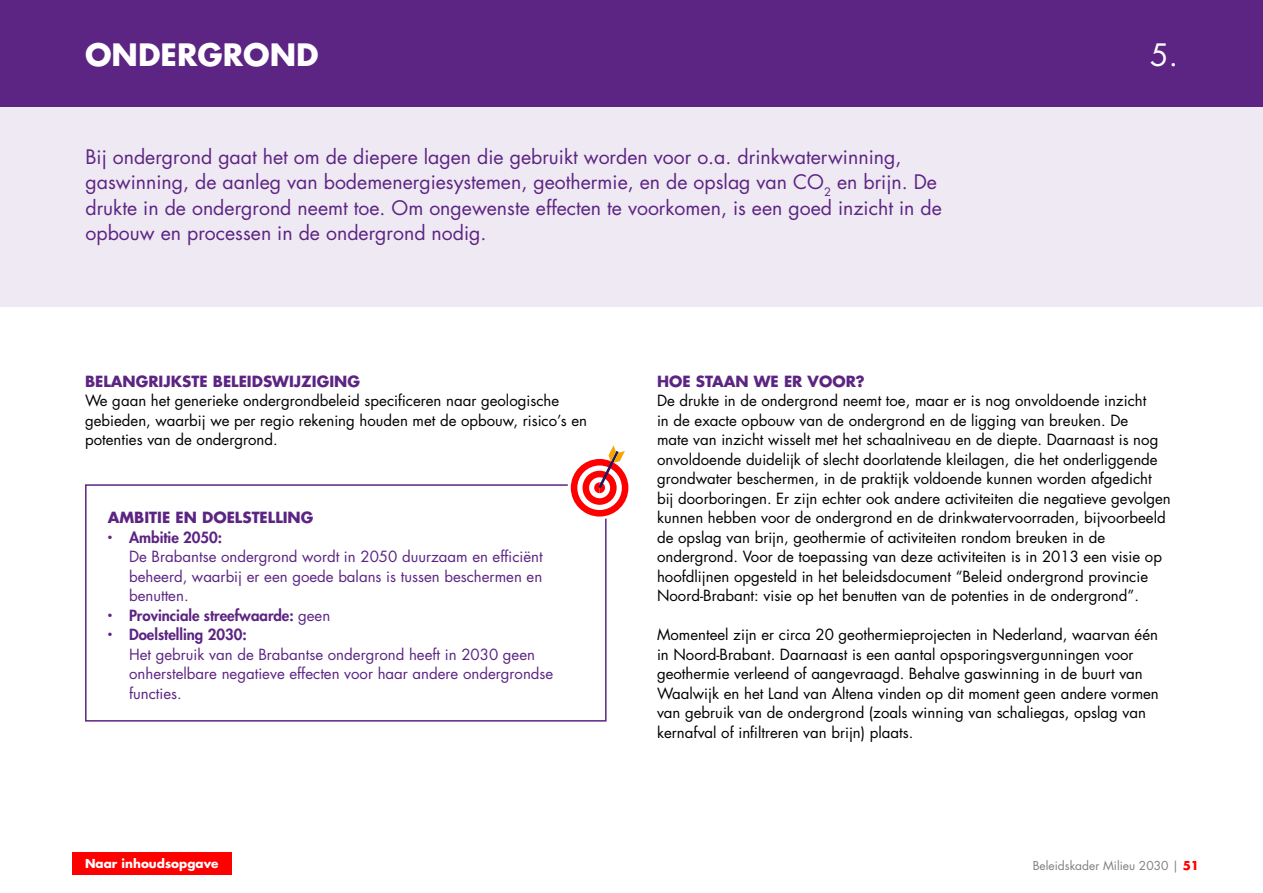
<style>
.page{position:relative;width:1263px;height:893px;background:#fff}
.page>*{position:absolute;margin:0;border:0;box-sizing:border-box;transform-origin:0 0}
.KOP_HS_vervolg{font:700 30px "Futura Std";color:#fff}
.KOP_HS_vervolg-2{font:30px "Futura Std";color:#fff}
.t1{font:19.5px/25.5px "Futura Std";color:#5c2483}
.PLATTE_TEKST{font:15px/19.5px "Futura Std";color:#000}
.t2{font:15px/19.5px "Futura Std";color:#5c2483}
.PLATTE_TEKST-2{font:700 15px "Futura Std";color:#5c2483}
.t3{font:800 15px "Futura Std";color:#5c2483}
.t4{font:12px "Futura Std";color:#808080}
.t5{font:700 12px "Futura Std";color:#fff}
.s1{font-family:"Futura";font-weight:800;font-stretch:condensed}
.s2{font-weight:800}
.s3{font-family:"Futura";font-stretch:condensed}
.s4{font-weight:400}
.s5{font-weight:700;color:#f00}
</style>
<div class="page">
<div style="left:72px;top:852px;width:159px;height:22px;background:#f00"></div>
<div style="left:0;top:0;width:1263px;height:306px;background:#efe9f3"></div>
<div style="left:0;top:0;width:1263px;height:106px;background:#5c2483"></div>
<div style="left:85px;top:484px;width:522px;height:238px;border:2px solid #5c2483"></div>
<div style="left:568px;top:456px;width:63px;height:63px;background:#fff;border-radius:50%"></div>
<svg style="left:571px;top:445px;width:57px;height:72px"></svg>
<p class="KOP_HS_vervolg" style="left:85px;top:34px;width:235px">ONDERGROND</p>
<h1 class="t1" style="left:86px;top:144px;width:858px">Bij ondergrond gaat het om de diepere lagen die gebruikt worden voor o.a. drinkwaterwinning, gaswinning, de aanleg van bodemenergiesystemen, geothermie, en de opslag van CO<sub>2</sub> en brijn. De drukte in de ondergrond neemt toe. Om ongewenste effecten te voorkomen, is een goed inzicht in de opbouw en processen in de ondergrond nodig.</h1>
<p class="KOP_HS_vervolg-2" style="left:1150px;top:35px;width:29px">5.</p>
<p class="PLATTE_TEKST-2" style="left:85px;top:371px;width:276px">BELANGRIJKSTE BELEIDSWIJZIGING</p>
<p class="PLATTE_TEKST" style="left:85px;top:391px;width:503px">We gaan het generieke ondergrondbeleid specificeren naar geologische gebieden, waarbij we per regio rekening houden met de opbouw, risico’s en potenties van de ondergrond.</p>
<h2 class="PLATTE_TEKST-2" style="left:108px;top:508px;width:207px">AMBITIE EN DOELSTELLING</h2>
<p class="t2" style="left:129px;top:528px;width:415px;text-indent:-21px"><span class="s1">·</span> <span class="s2">Ambitie 2050:<br></span>De Brabantse ondergrond wordt in 2050 duurzaam en efficiënt beheerd, waarbij er een goede balans is tussen beschermen en benutten.</p>
<p class="t3" style="left:108px;top:606px;width:224px"><span class="s3">·</span> Provinciale streefwaarde: <span class="s4">geen</span></p>
<p class="t2" style="left:129px;top:625px;width:426px;text-indent:-21px"><span class="s1">·</span> <span class="s2">Doelstelling 2030:<br></span>Het gebruik van de Brabantse ondergrond heeft in 2030 geen onherstelbare negatieve effecten voor haar andere ondergrondse functies.</p>
<p class="PLATTE_TEKST-2" style="left:657px;top:371px;width:209px">HOE STAAN WE ER VOOR?</p>
<p class="PLATTE_TEKST" style="left:657px;top:391px;width:515px">De drukte in de ondergrond neemt toe, maar er is nog onvoldoende inzicht<br>in de exacte opbouw van de ondergrond en de ligging van breuken. De<br>mate van inzicht wisselt met het schaalniveau en de diepte. Daarnaast is nog onvoldoende duidelijk of slecht doorlatende kleilagen, die het onderliggende grondwater beschermen, in de praktijk voldoende kunnen worden afgedicht bij doorboringen. Er zijn echter ook andere activiteiten die negatieve gevolgen kunnen hebben voor de ondergrond en de drinkwatervoorraden, bijvoorbeeld de opslag van brijn, geothermie of activiteiten rondom breuken in de ondergrond. Voor de toepassing van deze activiteiten is in 2013 een visie op hoofdlijnen opgesteld in het beleidsdocument “Beleid ondergrond provincie Noord-Brabant: visie op het benutten van de potenties in de ondergrond”.</p>
<p class="PLATTE_TEKST" style="left:657px;top:625px;width:503px">Momenteel zijn er circa 20 geothermieprojecten in Nederland, waarvan één in Noord-Brabant. Daarnaast is een aantal opsporingsvergunningen voor geothermie verleend of aangevraagd. Behalve gaswinning in de buurt van Waalwijk en het Land van Altena vinden op dit moment geen andere vormen van gebruik van de ondergrond (zoals winning van schaliegas, opslag van kernafval of infiltreren van brijn) plaats.</p>
<p class="t5" style="left:85px;top:855px;width:135px">Naar inhoudsopgave</p>
<p class="t4" style="left:1033px;top:857px;width:168px">Beleidskader Milieu 2030 | <span class="s5">51</span></p>
</div>
